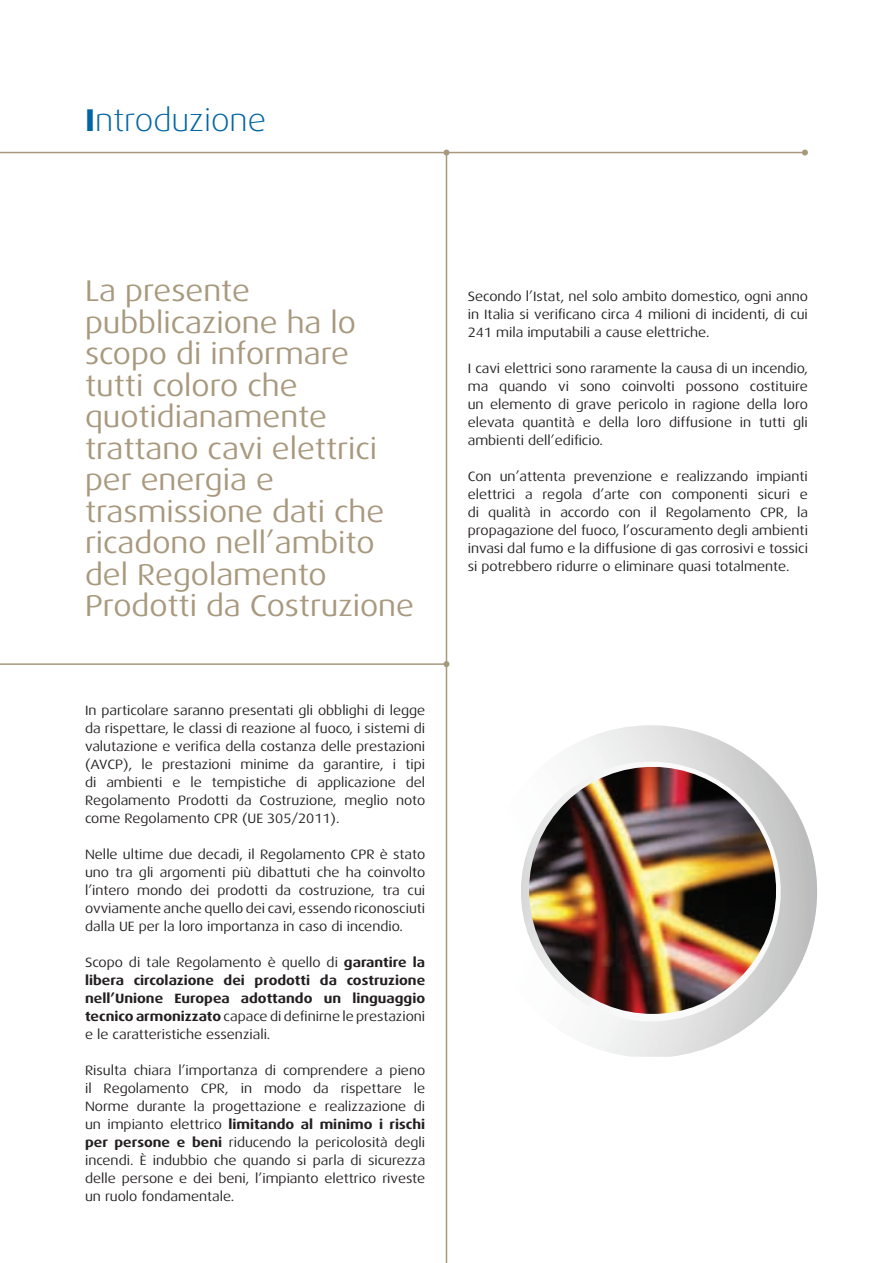
<style>
.page{position:relative;width:893px;height:1263px;background:#fff}
.page>*{position:absolute;margin:0;border:0;box-sizing:border-box;transform-origin:0 0}
.t1{font:300 31.5px "Dax Wide";color:#0065a4}
.t2{font:30px/31.5px "Dax Wide";color:#a8987d}
.t3{font:13.5px/18px "Dax Wide";color:#231f20;text-align:justify}
.t4{font:700 13.5px/18px "Dax Wide";color:#231f20;text-align:justify}
.s1{font-weight:700}
.s2{font-weight:400}
</style>
<div class="page">
<hr style="left:0;top:152px;width:805px;height:1px;background:#a8987d">
<svg style="left:802px;top:150px;width:6px;height:6px"></svg>
<hr style="left:0;top:663px;width:446px;height:2px;background:#a8987d">
<svg style="left:443px;top:661px;width:6px;height:6px"></svg>
<hr style="left:446px;top:153px;width:1px;height:1110px;background:#a8987d">
<svg style="left:443px;top:150px;width:6px;height:6px"></svg>
<img style="left:521px;top:725px;width:296px;height:332px">
<h1 class="t1" style="left:85px;top:103px;width:183px"><span class="s1">I</span>ntroduzione</h1>
<h2 class="t2" style="left:85px;top:275px;width:331px">La presente pubblicazione ha lo scopo di informare tutti coloro che quotidianamente trattano cavi elettrici per energia e trasmissione dati che ricadono nell’ambito del Regolamento<br>Prodotti da Costruzione</h2>
<p class="t3" style="left:468px;top:288px;width:342px">Secondo l’Istat, nel solo ambito domestico, ogni anno in Italia si verificano circa 4 milioni di incidenti, di cui 241 mila imputabili a cause elettriche.</p>
<p class="t3" style="left:468px;top:360px;width:342px">I cavi elettrici sono raramente la causa di un incendio, ma quando vi sono coinvolti possono costituire un elemento di grave pericolo in ragione della loro elevata quantità e della loro diffusione in tutti gli ambienti dell’edificio.</p>
<p class="t3" style="left:468px;top:467px;width:342px">Con un’attenta prevenzione e realizzando impianti elettrici a regola d’arte con componenti sicuri e di qualità in accordo con il Regolamento CPR, la propagazione del fuoco, l’oscuramento degli ambienti invasi dal fumo e la diffusione di gas corrosivi e tossici si potrebbero ridurre o eliminare quasi totalmente.</p>
<p class="t3" style="left:85px;top:702px;width:342px">In particolare saranno presentati gli obblighi di legge da rispettare, le classi di reazione al fuoco, i sistemi di valutazione e verifica della costanza delle prestazioni (AVCP), le prestazioni minime da garantire, i tipi di ambienti e le tempistiche di applicazione del Regolamento Prodotti da Costruzione, meglio noto come Regolamento CPR (UE 305/2011).</p>
<p class="t3" style="left:85px;top:845px;width:342px">Nelle ultime due decadi, il Regolamento CPR è stato uno tra gli argomenti più dibattuti che ha coinvolto l’intero mondo dei prodotti da costruzione, tra cui ovviamente anche quello dei cavi, essendo riconosciuti dalla UE per la loro importanza in caso di incendio.</p>
<p class="t4" style="left:85px;top:953px;width:342px"><span class="s2">Scopo di tale Regolamento è quello di</span> garantire la libera circolazione dei prodotti da costruzione nell’Unione Europea adottando un linguaggio tecnico armonizzato <span class="s2">capace di definirne le prestazioni e le caratteristiche essenziali.</span></p>
<p class="t3" style="left:85px;top:1061px;width:342px">Risulta chiara l’importanza di comprendere a pieno il Regolamento CPR, in modo da rispettare le Norme durante la progettazione e realizzazione di un impianto elettrico <span class="s1">limitando al minimo i rischi per persone e beni</span> riducendo la pericolosità degli incendi. È indubbio che quando si parla di sicurezza delle persone e dei beni, l’impianto elettrico riveste un ruolo fondamentale.</p>
</div>
